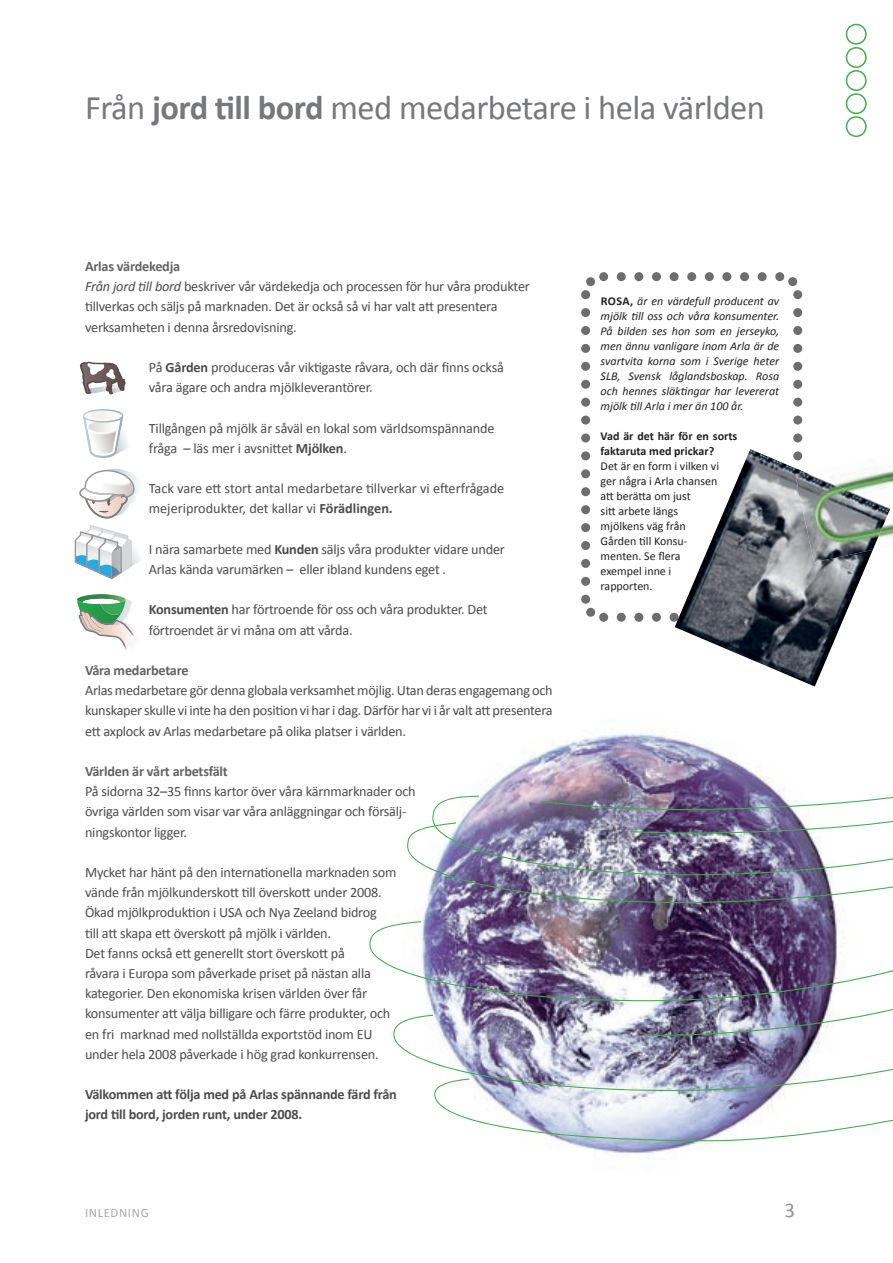
<style>
.page{position:relative;width:893px;height:1263px;background:#fff}
.page>*{position:absolute;margin:0;border:0;box-sizing:border-box;transform-origin:0 0}
.t1{font:34.5px "Calibri";letter-spacing:-.015em;color:#76787b}
.t2{font:21px "Calibri";color:#939598}
.t3{font:14.25px/20.2px "Calibri";letter-spacing:-.015em;color:#4b4c4d}
.t4{font:700 14.25px/20.2px "Calibri";letter-spacing:-.015em;color:#4b4c4d}
.t5{font:700 14.25px "Calibri";letter-spacing:-.015em;color:#636366}
.t6{font:12.75px "Calibri";letter-spacing:.05em;color:#a8a9ad}
.t7{font:italic 12px/15px "Calibri";color:#231f20;text-align:justify}
.t8{font:12px/15px "Calibri";color:#231f20}
.t9{font:700 12px/15px "Calibri";color:#231f20}
.s1{font-weight:700}
.s2{font-weight:700;color:#636366}
.s3{font-style:italic}
.s4{font-weight:700;font-style:normal}
</style>
<div class="page">
<svg style="left:581px;top:272px;width:221px;height:350px"></svg>
<img style="left:422px;top:733px;width:416px;height:421px">
<img style="left:407px;top:783px;width:486px;height:120px">
<img style="left:369px;top:921px;width:524px;height:220px">
<svg style="left:846px;top:24px;width:21px;height:113px"></svg>
<img style="left:675px;top:449px;width:193px;height:237px">
<svg style="left:80px;top:362px;width:45px;height:32px"></svg>
<img style="left:96px;top:457px;width:14px;height:1px">
<svg style="left:83px;top:409px;width:46px;height:48px"></svg>
<img style="left:107px;top:469px;width:16px;height:1px">
<svg style="left:79px;top:470px;width:56px;height:48px"></svg>
<svg style="left:75px;top:525px;width:66px;height:54px"></svg>
<img style="left:126px;top:599px;width:10px;height:36px">
<img style="left:77px;top:604px;width:23px;height:6px">
<img style="left:100px;top:604px;width:26px;height:6px">
<img style="left:77px;top:594px;width:49px;height:10px">
<img style="left:83px;top:599px;width:37px;height:5px">
<svg style="left:78px;top:610px;width:56px;height:40px"></svg>
<img style="left:805px;top:453px;width:88px;height:84px">
<img style="left:795px;top:472px;width:95px;height:90px">
<h1 class="t1" style="left:85px;top:87px;width:681px">Från <span class="s1">jord till bord</span> med medarbetare i hela världen</h1>
<p class="t3" style="left:85px;top:256px;width:446px"><span class="s2">Arlas värdekedja<br></span><span class="s3">Från jord till bord</span> beskriver vår värdekedja och processen för hur våra produkter tillverkas och säljs på marknaden. Det är också så vi har valt att presentera verksamheten i denna årsredovisning.</p>
<p class="t3" style="left:149px;top:357px;width:357px">På <span class="s1">gården</span> produceras vår viktigaste råvara, och där finns också våra ägare och andra mjölkleverantörer.</p>
<p class="t3" style="left:149px;top:417px;width:347px">Tillgången på mjölk är såväl en lokal som världs omspännande fråga – läs mer i avsnittet <span class="s1">Mjölken</span>.</p>
<p class="t3" style="left:149px;top:478px;width:357px">Tack vare ett stort antal medarbetare tillverkar vi efterfrågade mejeriprodukter, det kallar vi <span class="s1">Förädlingen.</span></p>
<p class="t3" style="left:149px;top:538px;width:358px">I nära samarbete med <span class="s1">Kunden</span> säljs våra produkter vidare under<br>Arlas kända varumärken – eller ibland kundens eget .</p>
<p class="t3" style="left:149px;top:599px;width:340px"><span class="s1">Konsumenten</span> har förtroende för oss och våra produkter. Det för troendet är vi måna om att vårda.</p>
<p class="t5" style="left:85px;top:661px;width:105px">Våra medarbetare</p>
<p class="t3" style="left:85px;top:680px;width:469px;text-align:justify">Arlas medarbetare gör denna globala verksamhet möjlig. Utan deras engagemang och kunskaper skulle vi inte ha den position vi har i dag. Därför har vi i år valt att presentera ett axplock av Arlas medarbetare på olika platser i världen.</p>
<p class="t5" style="left:85px;top:762px;width:144px">Världen är vårt arbetsfält</p>
<p class="t3" style="left:85px;top:781px;width:332px">På sidorna 32–35 finns kartor över våra kärnmarknader och övriga världen som visar var våra anläggningar och försälj&shy;ningskontor ligger.</p>
<p class="t3" style="left:85px;top:861px;width:313px">Mycket har hänt på den internationella marknaden som vände från mjölkunderskott till överskott under 2008. ökad mjölkproduktion i USA och Nya Zeeland bidrog<br>till att skapa ett överskott på mjölk i världen.<br>Det fanns också ett generellt stort överskott på<br>råvara i Europa som påverkade priset på nästan alla kategorier. Den ekonomiska krisen världen över får konsumenter att välja billigare och färre produkter, och en fri marknad med nollställda exportstöd inom EU under hela 2008 påverkade i hög grad konkurrensen.</p>
<p class="t4" style="left:85px;top:1084px;width:313px">välkommen att följa med på arlas spännande färd från jord till bord, jorden runt, under 2008.</p>
<p class="t7" style="left:601px;top:292px;width:180px"><span class="s4">roSa,</span> är en värdefull producent av mjölk till oss och våra konsumenter.<br>På bilden ses hon som en jerseyko, men ännu vanligare inom Arla är de svartvita korna som i Sverige heter SLB, Svensk låglandsboskap. Rosa och hennes släktingar har levererat mjölk till Arla i mer än 100 år.</p>
<p class="t9" style="left:601px;top:427px;width:138px">Vad är det här för en sorts faktaruta med prickar?</p>
<p class="t8" style="left:601px;top:457px;width:120px">Det är en form i vilken vi ger några i Arla chansen att berätta om just<br>sitt arbete längs mjölkens väg från<br>Gården till Konsu&shy;menten. Se flera exempel inne i rapporten.</p>
<p class="t6" style="left:85px;top:1205px;width:65px">INLEDNING</p>
<h2 class="t2" style="left:784px;top:1197px;width:12px">3</h2>
</div>
